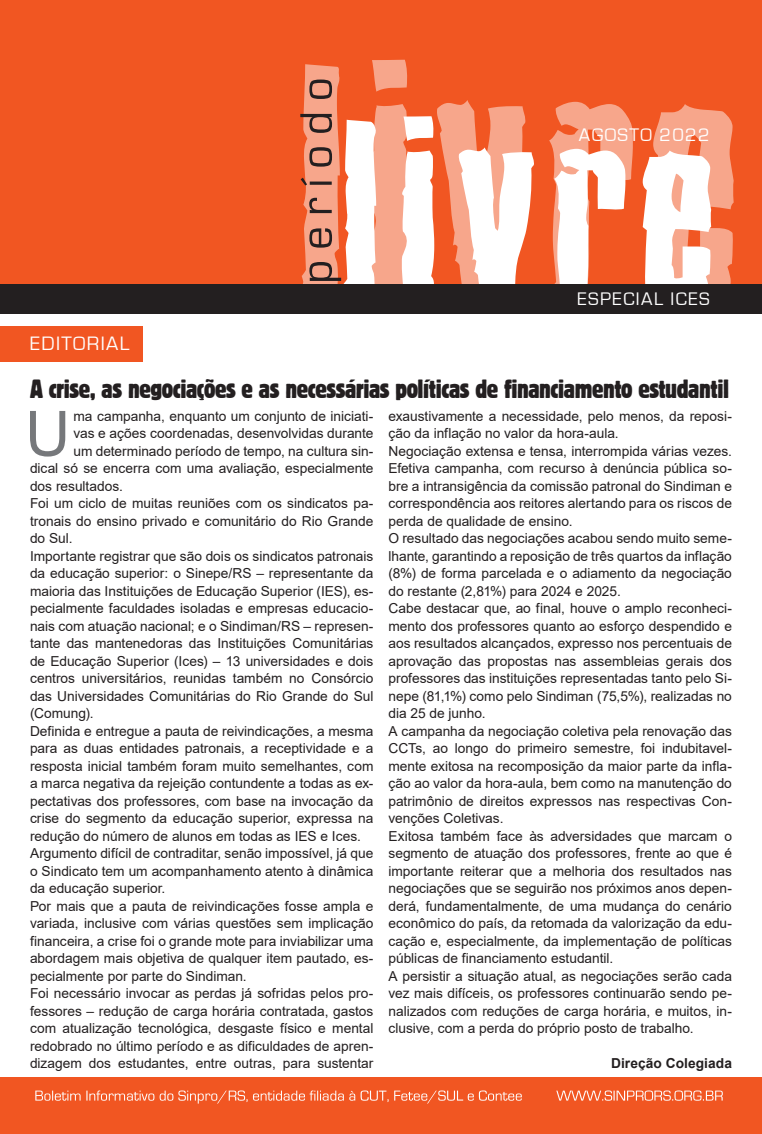
<style>
.page{position:relative;width:762px;height:1134px;background:#fff}
.page>*{position:absolute;margin:0;border:0;box-sizing:border-box;transform-origin:0 0}
.t1{font:62.62px "Arial";color:#76787b}
.t2{font:condensed 27.5px "Block T";letter-spacing:-.015em;color:#231f20}
.t3{font:20px "Eurostile";letter-spacing:.07em;color:#fff}
.t4{font:18.75px "Eurostile";letter-spacing:.075em;color:#fff}
.t5{font:13.75px/17.5px "Arial";color:#231f20;text-align:justify}
.t6{font:700 13.75px "Arial";letter-spacing:.005em;color:#231f20}
</style>
<div class="page">
<div style="left:0;top:1077px;width:762px;height:57px;background:#f15622"></div>
<div style="left:0;top:283px;width:762px;height:31px;background:#231f20"></div>
<svg style="left:35px;top:1090px;width:688px;height:13px"></svg>
<div style="left:0;top:0;width:762px;height:283px;background:#f15622"></div>
<svg style="left:303px;top:60px;width:430px;height:223px"></svg>
<svg style="left:343px;top:116px;width:368px;height:167px"></svg>
<svg style="left:300px;top:80px;width:41px;height:201px"></svg>
<div style="left:0;top:326px;width:143px;height:35px;background:#f15622"></div>
<p class="t4" style="left:579px;top:125px;width:132px">AGOSTO 2022</p>
<p class="t3" style="left:30px;top:333px;width:101px">EDITORIAL</p>
<p class="t4" style="left:577px;top:289px;width:134px">ESPECIAL ICES</p>
<p class="t2" style="left:30px;top:374px;width:700px">A crise, as negociações e as necessárias políticas de financiamento estudantil</p>
<p class="t1" style="left:25px;top:391px;width:47px">U</p>
<p class="t5" style="left:73px;top:407px;width:301px">ma campanha, enquanto um conjunto de iniciati-</p>
<p class="t5" style="left:73px;top:425px;width:301px">vas e ações coordenadas, desenvolvidas durante</p>
<p class="t5" style="left:73px;top:442px;width:301px">um determinado período de tempo, na cultura sin-</p>
<p class="t5" style="left:30px;top:460px;width:345px">dical só se encerra com uma avaliação, especialmente</p>
<p class="t5" style="left:30px;top:477px;width:94px">dos resultados.</p>
<p class="t5" style="left:30px;top:495px;width:345px">Foi um ciclo de muitas reuniões com os sindicatos pa&shy;tronais do ensino privado e comunitário do Rio Grande do Sul.</p>
<p class="t5" style="left:30px;top:547px;width:345px">Importante registrar que são dois os sindicatos patronais da educação superior: o Sinepe/RS – representante da maioria das Instituições de Educação Superior (IES), es&shy;pecialmente faculdades isoladas e empresas educacio&shy;nais com atuação nacional; e o Sindiman/RS – represen&shy;tante das mantenedoras das Instituições Comunitárias de Educação Superior (Ices) – 13 universidades e dois centros universitários, reunidas também no Consórcio das Universidades Comunitárias do Rio Grande do Sul (Comung).</p>
<p class="t5" style="left:30px;top:722px;width:345px">Definida e entregue a pauta de reivindicações, a mesma para as duas entidades patronais, a receptividade e a resposta inicial também foram muito semelhantes, com a marca negativa da rejeição contundente a todas as ex&shy;pectativas dos professores, com base na invocação da crise do segmento da educação superior, expressa na redução do número de alunos em todas as IES e Ices.</p>
<p class="t5" style="left:30px;top:845px;width:345px">Argumento difícil de contraditar, senão impossível, já que o Sindicato tem um acompanhamento atento à dinâmica da educação superior.</p>
<p class="t5" style="left:30px;top:897px;width:345px">Por mais que a pauta de reivindicações fosse ampla e variada, inclusive com várias questões sem implicação financeira, a crise foi o grande mote para inviabilizar uma abordagem mais objetiva de qualquer item pautado, es&shy;pecialmente por parte do Sindiman.</p>
<p class="t5" style="left:30px;top:985px;width:345px">Foi necessário invocar as perdas já sofridas pelos pro&shy;fessores – redução de carga horária contratada, gastos com atualização tecnológica, desgaste físico e mental redobrado no último período e as dificuldades de apren&shy;dizagem dos estudantes, entre outras, para sustentar</p>
<p class="t5" style="left:388px;top:407px;width:345px">exaustivamente a necessidade, pelo menos, da reposi&shy;ção da inflação no valor da hora-aula.</p>
<p class="t5" style="left:388px;top:442px;width:345px">Negociação extensa e tensa, interrompida várias vezes.<br>Efetiva campanha, com recurso à denúncia pública so&shy;bre a intransigência da comissão patronal do Sindiman e correspondência aos reitores alertando para os riscos de perda de qualidade de ensino.</p>
<p class="t5" style="left:388px;top:530px;width:345px">O resultado das negociações acabou sendo muito seme&shy;lhante, garantindo a reposição de três quartos da inflação (8%) de forma parcelada e o adiamento da negociação do restante (2,81%) para 2024 e 2025.</p>
<p class="t5" style="left:388px;top:600px;width:345px">Cabe destacar que, ao final, houve o amplo reconheci&shy;mento dos professores quanto ao esforço despendido e aos resultados alcançados, expresso nos percentuais de aprovação das propostas nas assembleias gerais dos professores das instituições representadas tanto pelo Si&shy;nepe (81,1%) como pelo Sindiman (75,5%), realizadas no dia 25 de junho.</p>
<p class="t5" style="left:388px;top:722px;width:345px">A campanha da negociação coletiva pela renovação das CCTs, ao longo do primeiro semestre, foi indubitavel&shy;mente exitosa na recomposição da maior parte da infla&shy;ção ao valor da hora-aula, bem como na manutenção do patrimônio de direitos expressos nas respectivas Con&shy;venções Coletivas.</p>
<p class="t5" style="left:388px;top:827px;width:345px">Exitosa também face às adversidades que marcam o segmento de atuação dos professores, frente ao que é importante reiterar que a melhoria dos resultados nas negociações que se seguirão nos próximos anos depen&shy;derá, fundamentalmente, de uma mudança do cenário econômico do país, da retomada da valorização da edu&shy;cação e, especialmente, da implementação de políticas públicas de financiamento estudantil.</p>
<p class="t5" style="left:388px;top:967px;width:345px">A persistir a situação atual, as negociações serão cada vez mais difíceis, os professores continuarão sendo pe&shy;nalizados com reduções de carga horária, e muitos, in&shy;clusive, com a perda do próprio posto de trabalho.</p>
<p class="t6" style="left:611px;top:1054px;width:122px">Direção Colegiada</p>
</div>
